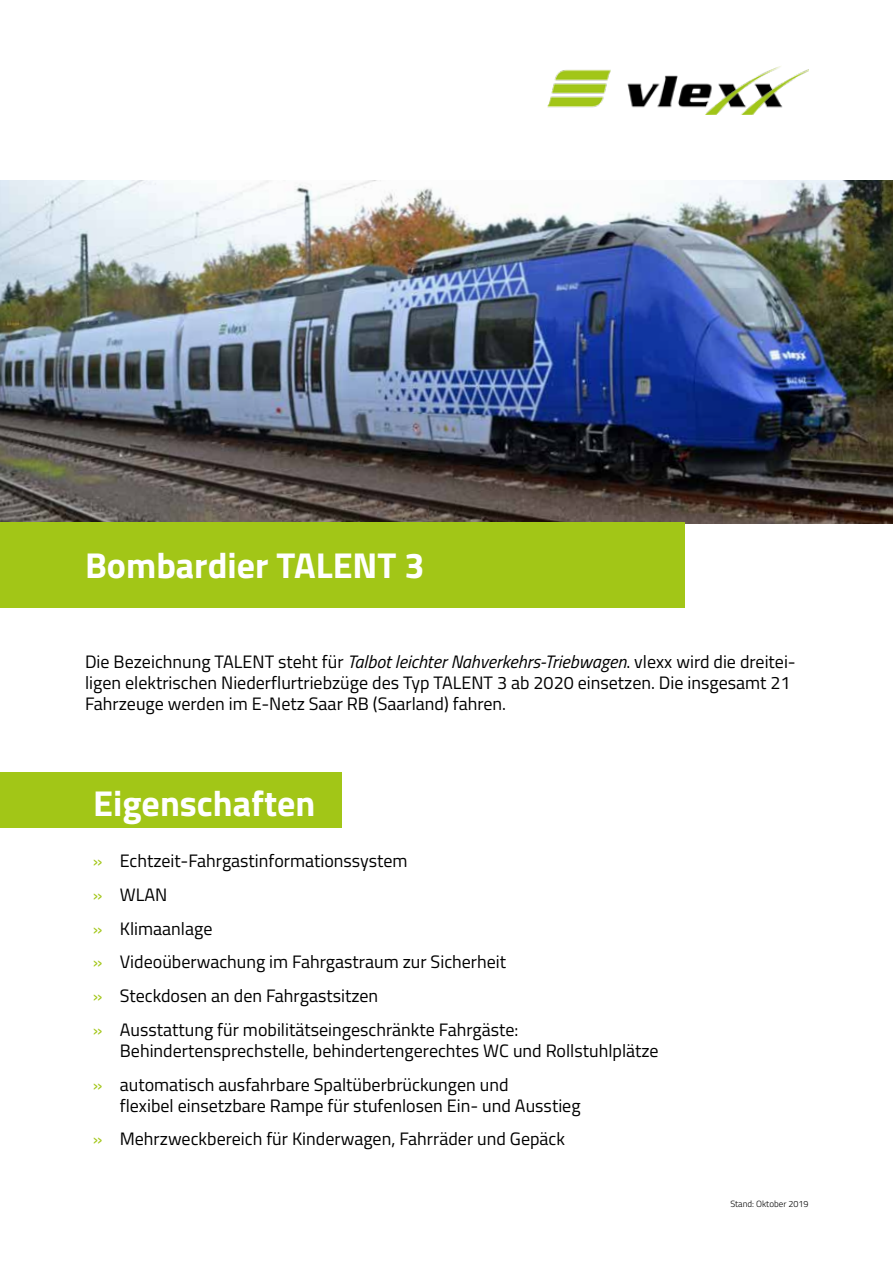
<style>
.page{position:relative;width:893px;height:1263px;background:#fff}
.page>*{position:absolute;margin:0;border:0;box-sizing:border-box;transform-origin:0 0}
.t1{font:700 36px "Titillium Web";color:#fff}
.t2{font:18px/33.8px "Titillium Web";color:#000}
.t3{font:300 9px "Titillium Web";color:#000}
.s1{font-style:italic}
.s2{color:#a2c617}
</style>
<div class="page">
<img style="left:547px;top:66px;width:261px;height:49px">
<img style="left:0;top:181px;width:893px;height:342px">
<div style="left:0;top:523px;width:685px;height:85px;background:#a2c617"></div>
<div style="left:0;top:772px;width:341px;height:56px;background:#a2c617"></div>
<h1 class="t1" style="left:85px;top:538px;width:341px">Bombardier TALENT 3</h1>
<p class="t2" style="left:85px;top:650px;width:712px;line-height:21px">Die Bezeichnung TALENT steht für <span class="s1">Talbot leichter Nahverkehrs-Triebwagen</span>. vlexx wird die dreitei&shy;ligen elektrischen Niederflurtriebzüge des Typ TALENT 3 ab 2020 einsetzen. Die insgesamt 21<br>Fahrzeuge werden im E-Netz Saar RB (Saarland) fahren.</p>
<h1 class="t1" style="left:93px;top:776px;width:224px">Eigenschaften</h1>
<p class="t2" style="left:93px;top:843px;width:427px"><span class="s2">»</span> Echtzeit-Fahrgastinformationssystem<br><span class="s2">»</span> WLAN<br><span class="s2">»</span> Klimaanlage<br><span class="s2">»</span> Videoüberwachung im Fahrgastraum zur Sicherheit <span class="s2">»</span> Steckdosen an den Fahrgastsitzen<br><span class="s2">»</span> Ausstattung für mobilitätseingeschränkte Fahrgäste:</p>
<p class="t2" style="left:93px;top:1033px;width:567px;text-indent:27px">Behindertensprechstelle, behindertengerechtes WC und Rollstuhlplätze <span class="s2">»</span> automatisch ausfahrbare Spaltüberbrückungen und</p>
<p class="t2" style="left:93px;top:1087px;width:489px;text-indent:27px">flexibel einsetzbare Rampe für stufenlosen Ein- und Ausstieg <span class="s2">»</span> Mehrzweckbereich für Kinderwagen, Fahrräder und Gepäck</p>
<p class="t3" style="left:730px;top:1198px;width:80px">Stand: Oktober 2019</p>
</div>
